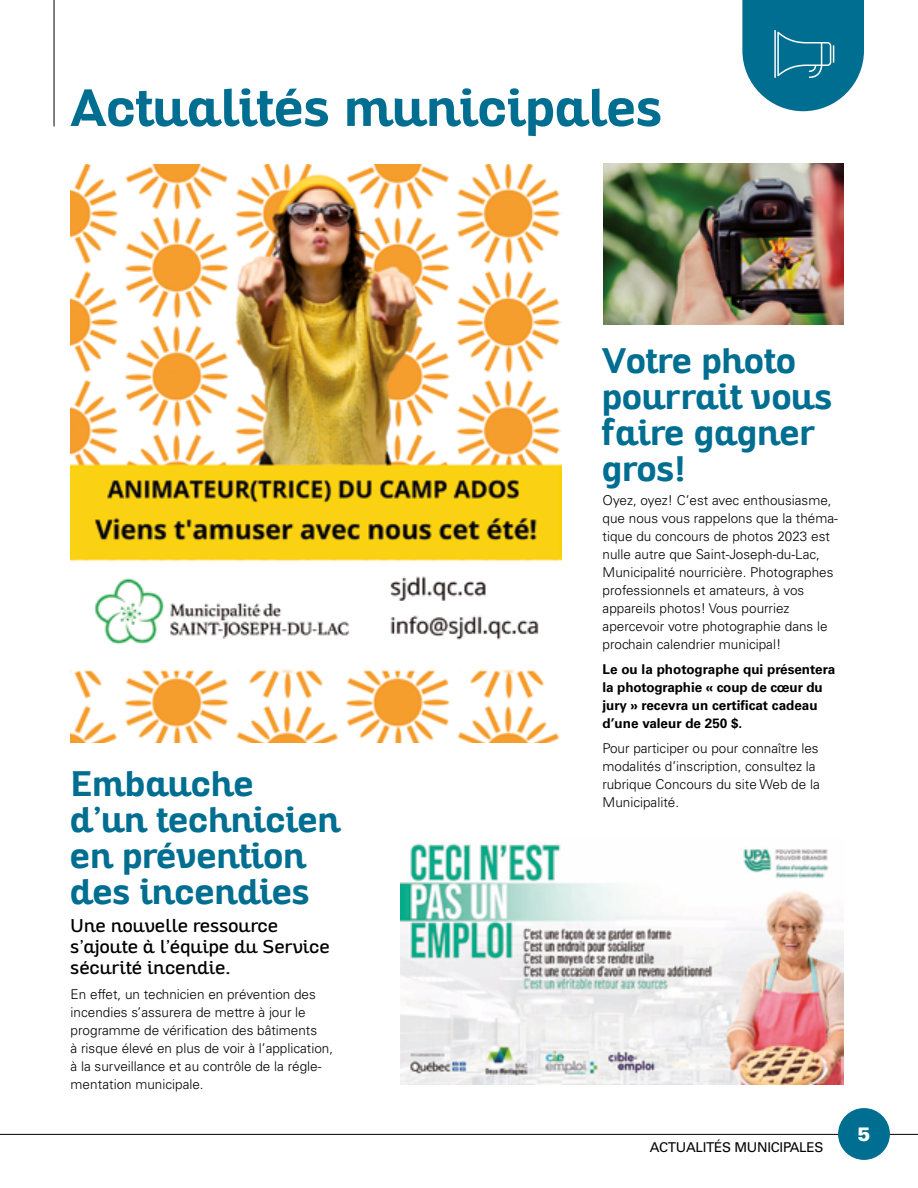
<style>
.page{position:relative;width:918px;height:1188px;background:#fff}
.page>*{position:absolute;margin:0;border:0;box-sizing:border-box;transform-origin:0 0}
.t1{font:700 51px "Altair";letter-spacing:.02em;color:#006e91}
.t2{font:700 34.5px/36px "Altair";letter-spacing:.02em;color:#006e91}
.t3{font:900 19.5px "Univers LT Std";color:#fff}
.t4{font:18px/21px "Altair";letter-spacing:.02em;color:#000}
.t5{font:300 13.5px/18px "Univers LT Std";color:#000}
.t6{font:700 13.5px/18px "Univers LT Std";color:#000}
.t7{font:13.5px "Univers LT Std";letter-spacing:-.02em;color:#000}
</style>
<div class="page">
<hr style="left:0;top:1134px;width:918px;height:1px;background:#000">
<div style="left:838px;top:1108px;width:52px;height:52px;background:#006e91;border-radius:50%"></div>
<svg style="left:742px;top:0;width:122px;height:111px;background:#2683a1"></svg>
<img style="left:71px;top:164px;width:491px;height:578px">
<img style="left:603px;top:163px;width:241px;height:162px">
<hr style="left:54px;top:0;width:1px;height:126px;background:#000">
<img style="left:400px;top:842px;width:443px;height:242px">
<h1 class="t1" style="left:71px;top:75px;width:593px">Actualités municipales</h1>
<h2 class="t2" style="left:71px;top:767px;width:271px">Embauche<br>d’un technicien en prévention des incendies</h2>
<h3 class="t4" style="left:71px;top:916px;width:260px">Une nouvelle ressource s’ajoute à l’équipe du Service sécurité incendie.</h3>
<p class="t5" style="left:71px;top:985px;width:264px">En effet, un technicien en prévention des incendies s’assurera de mettre à jour le programme de vérification des bâtiments<br>à risque élevé en plus de voir à l’application, à la surveillance et au contrôle de la régle&shy;mentation municipale.</p>
<h2 class="t2" style="left:603px;top:343px;width:231px">Votre photo pourrait vous faire gagner gros!</h2>
<p class="t5" style="left:603px;top:492px;width:237px">Oyez, oyez! C’est avec enthousiasme, que nous vous rappelons que la théma&shy;tique du concours de photos 2023 est nulle autre que Saint-Joseph-du-Lac, Municipalité nourricière. Photographes professionnels et amateurs, à vos appareils photos! Vous pourriez apercevoir votre photographie dans le prochain calendrier municipal!</p>
<p class="t6" style="left:603px;top:660px;width:234px">Le ou la photographe qui présentera la photographie « coup de cœur du jury » recevra un certificat cadeau d’une valeur de 250 $.</p>
<p class="t5" style="left:603px;top:739px;width:219px">Pour participer ou pour connaître les modalités d’inscription, consultez la rubrique Concours du site Web de la<br>Municipalité.</p>
<p class="t7" style="left:650px;top:1139px;width:175px">ACTUALITÉS MUNICIPALES</p>
<h3 class="t3" style="left:857px;top:1122px;width:15px">5</h3>
</div>
